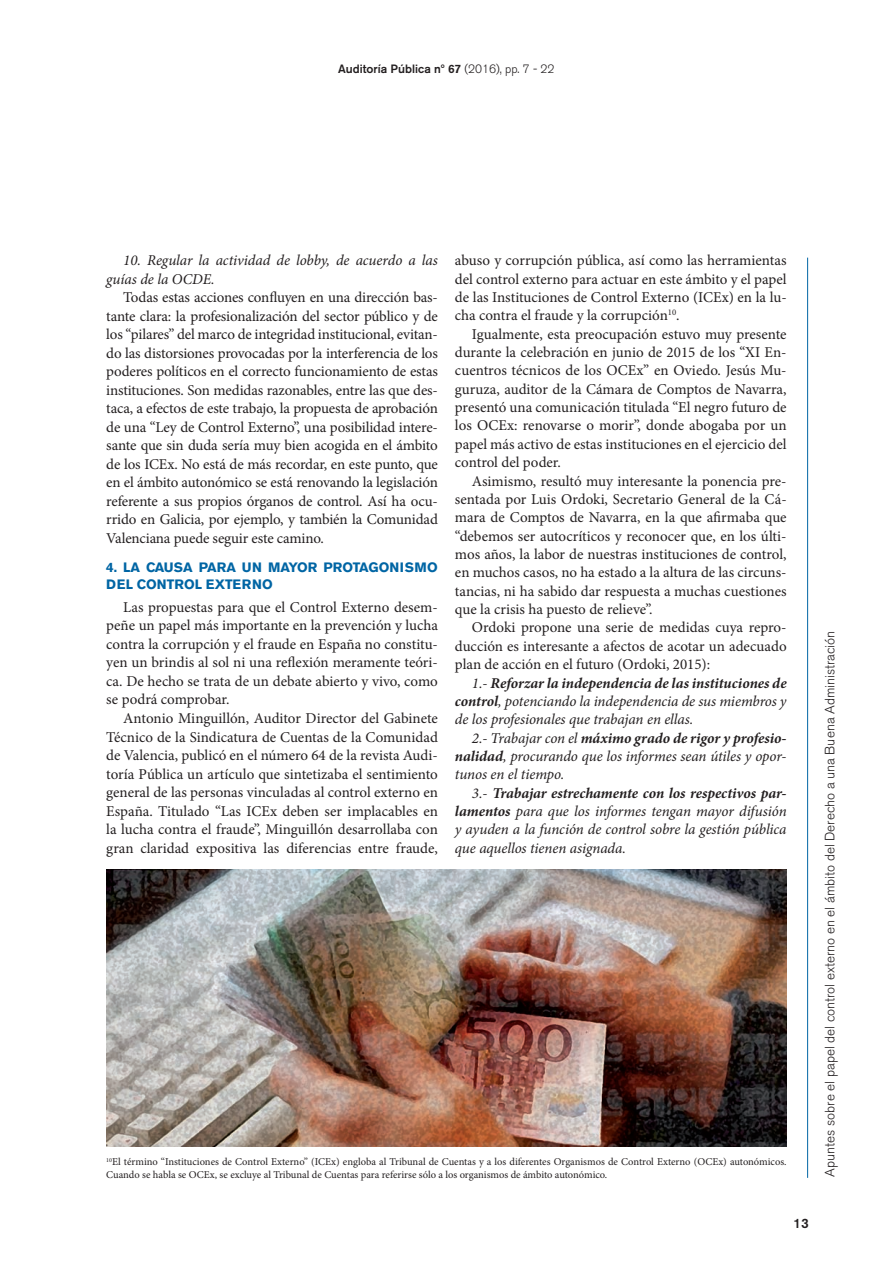
<style>
.page{position:relative;width:893px;height:1263px;background:#fff}
.page>*{position:absolute;margin:0;border:0;box-sizing:border-box;transform-origin:0 0}
.t1{font:15px/18.5px "Minion Pro";color:#231f20;text-align:justify}
.t2{font:italic 15px/18.3px "Minion Pro";letter-spacing:-.005em;color:#231f20;text-align:justify}
.t3{font:300 13.5px "Akzidenz Grotesk BE";color:#231f20}
.t4{font:700 13.5px/16.6px "Akzidenz Grotesk BE";color:#0065a4}
.t5{font:500 13.5px "Akzidenz Grotesk BE";color:#231f20}
.t6{font:500 12px "Akzidenz Grotesk BE";color:#231f20}
.t7{font:10.5px/12.6px "Minion Pro";color:#231f20}
.s1{font-weight:300}
.s2{font-weight:700}
</style>
<div class="page">
<hr style="left:807px;top:258px;width:1px;height:920px;background:#0065a4">
<img style="left:106px;top:870px;width:681px;height:276px">
<p class="t6" style="left:338px;top:61px;width:218px">Auditoría Pública nº 67 <span class="s1">(2016), pp. 7 - 22</span></p>
<p class="t2" style="left:106px;top:251px;width:333px;text-indent:17px">10. Regular la actividad de lobby, de acuerdo a las guías de la OCDE.</p>
<p class="t1" style="left:106px;top:288px;width:333px;text-indent:17px">Todas estas acciones confluyen en una dirección bas&shy;tante clara: la profesionalización del sector público y de los “pilares” del marco de integridad institucional, evitan&shy;do las distorsiones provocadas por la interferencia de los poderes políticos en el correcto funcionamiento de estas instituciones. Son medidas razonables, entre las que des&shy;taca, a efectos de este trabajo, la propuesta de aprobación de una “Ley de Control Externo”, una posibilidad intere&shy;sante que sin duda sería muy bien acogida en el ámbito de los ICEx. No está de más recordar, en este punto, que en el ámbito autonómico se está renovando la legislación referente a sus propios órganos de control. Así ha ocu&shy;rrido en Galicia, por ejemplo, y también la Comunidad Valenciana puede seguir este camino.</p>
<p class="t4" style="left:106px;top:559px;width:333px">4. LA CAUSA PARA UN MAYOR PROTAGONISMO<br>DEL CONTROL EXTERNO</p>
<p class="t1" style="left:106px;top:598px;width:333px;text-indent:17px">Las propuestas para que el Control Externo desem&shy;peñe un papel más importante en la prevención y lucha contra la corrupción y el fraude en España no constitu&shy;yen un brindis al sol ni una reflexión meramente teóri&shy;ca. De hecho se trata de un debate abierto y vivo, como se podrá comprobar.</p>
<p class="t1" style="left:106px;top:709px;width:333px;text-indent:17px">Antonio Minguillón, Auditor Director del Gabinete Técnico de la Sindicatura de Cuentas de la Comunidad de Valencia, publicó en el número 64 de la revista Audi&shy;toría Pública un artículo que sintetizaba el sentimiento general de las personas vinculadas al control externo en España. Titulado “Las ICEx deben ser implacables en la lucha contra el fraude”, Minguillón desarrollaba con gran claridad expositiva las diferencias entre fraude,</p>
<p class="t1" style="left:455px;top:251px;width:333px">abuso y corrupción pública, así como las herramientas del control externo para actuar en este ámbito y el papel de las Instituciones de Control Externo (ICEx) en la lu&shy;cha contra el fraude y la corrupción<sup>10</sup>.</p>
<p class="t1" style="left:455px;top:325px;width:333px;text-indent:17px">Igualmente, esta preocupación estuvo muy presente durante la celebración en junio de 2015 de los “XI En&shy;cuentros técnicos de los OCEx” en Oviedo. Jesús Mu&shy;guruza, auditor de la Cámara de Comptos de Navarra, presentó una comunicación titulada “El negro futuro de los OCEx: renovarse o morir”, donde abogaba por un papel más activo de estas instituciones en el ejercicio del control del poder.</p>
<p class="t1" style="left:455px;top:472px;width:333px;text-indent:17px">Asimismo, resultó muy interesante la ponencia pre&shy;sentada por Luis Ordoki, Secretario General de la Cá&shy;mara de Comptos de Navarra, en la que afirmaba que “debemos ser autocríticos y reconocer que, en los últi&shy;mos años, la labor de nuestras instituciones de control, en muchos casos, no ha estado a la altura de las circuns&shy;tancias, ni ha sabido dar respuesta a muchas cuestiones que la crisis ha puesto de relieve”.</p>
<p class="t1" style="left:455px;top:619px;width:333px;text-indent:17px">Ordoki propone una serie de medidas cuya repro&shy;ducción es interesante a afectos de acotar un adecuado plan de acción en el futuro (Ordoki, 2015):</p>
<p class="t2" style="left:455px;top:674px;width:333px;text-indent:17px">1.- <span class="s2">Reforzar la independencia de las instituciones de control</span>, potenciando la independencia de sus miembros y de los profesionales que trabajan en ellas.</p>
<p class="t2" style="left:455px;top:729px;width:333px;text-indent:17px">2.- Trabajar con el <span class="s2">máximo grado de rigor y profesio&shy;nalidad</span>, procurando que los informes sean útiles y opor&shy;tunos en el tiempo.</p>
<p class="t2" style="left:455px;top:784px;width:333px;text-indent:17px">3.- <span class="s2">Trabajar estrechamente con los respectivos par&shy;lamentos</span> para que los informes tengan mayor difusión y ayuden a la función de control sobre la gestión pública que aquellos tienen asignada.</p>
<p class="t7" style="left:106px;top:1156px;width:682px"><sup>10</sup>El término “Instituciones de Control Externo” (ICEx) engloba al Tribunal de Cuentas y a los diferentes Organismos de Control Externo (OCEx) autonómicos.<br>Cuando se habla se OCEx, se excluye al Tribunal de Cuentas para referirse sólo a los organismos de ámbito autonómico.</p>
<p class="t5" style="left:793px;top:1215px;width:17px">13</p>
<p class="t3" style="left:822px;top:1176px;width:547px;rotate:-90deg">Apuntes sobre el papel del control externo en el ámbito del Derecho a una Buena Administración</p>
</div>
